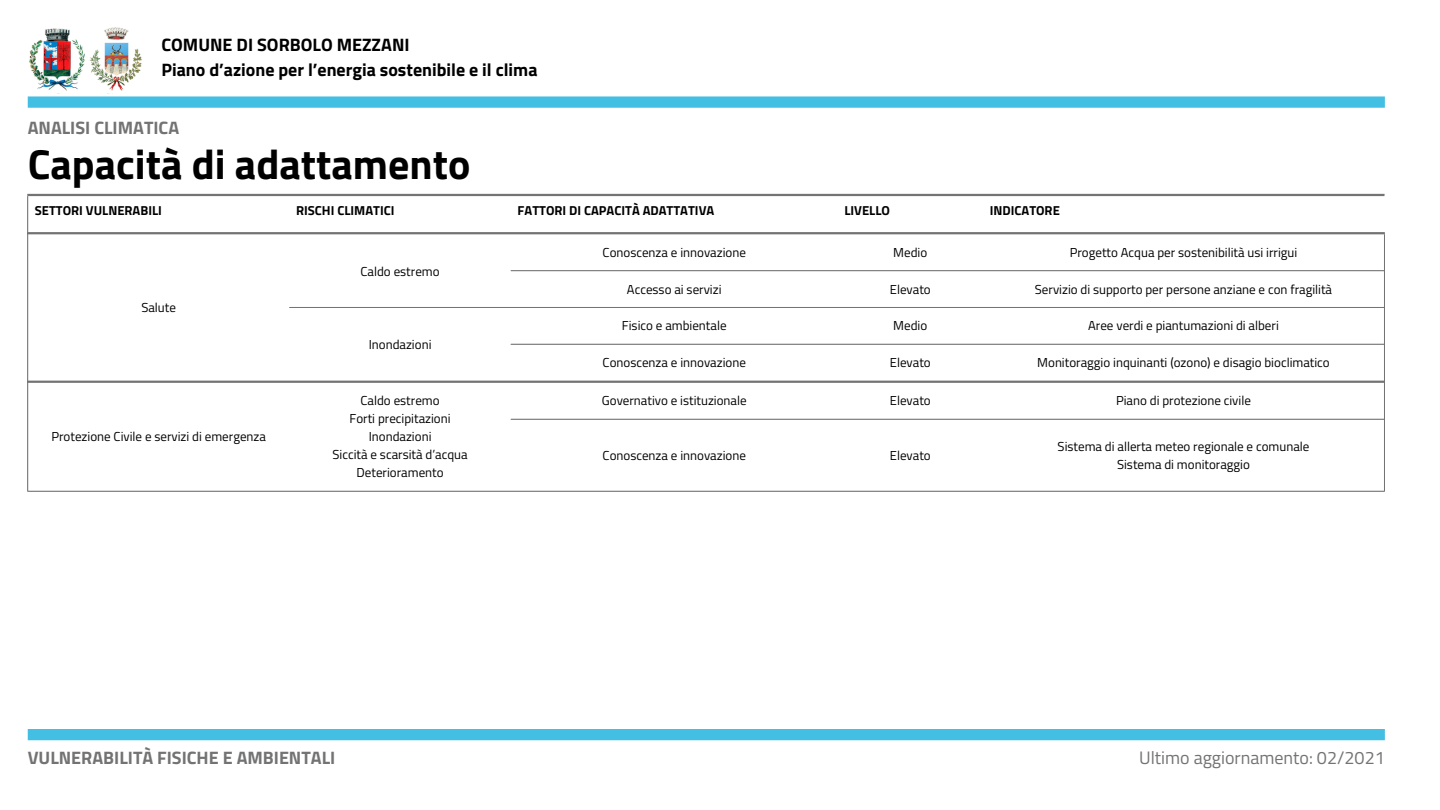
<style>
.page{position:relative;width:1440px;height:810px;background:#fff}
.page>*{position:absolute;margin:0;border:0;box-sizing:border-box;transform-origin:0 0}
.t1{font:700 42px "Titillium Web";color:#000}
.t2{font:700 18px/24.8px "Titillium Web";color:#000}
.t3{font:700 18px "Titillium Web";color:#737373}
.t4{font:18px "Titillium Web";color:#737373}
.t5{font:13px "Titillium Web";color:#000}
.t6{font:700 13px "Titillium Web";color:#000}
</style>
<div class="page">
<div style="left:28px;top:96px;width:1357px;height:12px;background:#42bfe2"></div>
<div style="left:28px;top:729px;width:1357px;height:11px;background:#42bfe2"></div>
<img style="left:29px;top:27px;width:113px;height:64px">
<hr style="left:27px;top:196px;width:1px;height:295px;background:#737373">
<hr style="left:1384px;top:234px;width:1px;height:257px;background:#737373">
<hr style="left:511px;top:270px;width:874px;height:1px;background:#737373">
<hr style="left:289px;top:307px;width:1096px;height:1px;background:#737373">
<hr style="left:511px;top:344px;width:874px;height:1px;background:#737373">
<hr style="left:511px;top:419px;width:874px;height:1px;background:#737373">
<hr style="left:27px;top:491px;width:1358px;height:1px;background:#737373">
<hr style="left:27px;top:194px;width:1357px;height:2px;background:#737373">
<hr style="left:27px;top:232px;width:1358px;height:2px;background:#737373">
<hr style="left:27px;top:381px;width:1358px;height:2px;background:#737373">
<p class="t2" style="left:162px;top:32px;width:378px">COMUNE DI SORBOLO MEZZANI<br>Piano d’azione per l’energia sostenibile e il clima</p>
<p class="t3" style="left:28px;top:114px;width:153px">ANALISI CLIMATICA</p>
<h3 class="t1" style="left:28px;top:132px;width:444px">Capacità di adattamento</h3>
<h1 class="t6" style="left:35px;top:200px;width:129px">SETTORI VULNERABILI</h1>
<p class="t6" style="left:296px;top:200px;width:100px">RISCHI CLIMATICI</p>
<p class="t6" style="left:518px;top:200px;width:198px">FATTORI DI CAPACITÀ ADATTATIVA</p>
<p class="t6" style="left:844px;top:200px;width:47px">LIVELLO</p>
<p class="t6" style="left:990px;top:200px;width:72px">INDICATORE</p>
<p class="t5" style="left:141px;top:298px;width:36px">Salute</p>
<p class="t5" style="left:51px;top:427px;width:216px">Protezione Civile e servizi di emergenza</p>
<p class="t5" style="left:361px;top:261px;width:81px">Caldo estremo</p>
<p class="t5" style="left:369px;top:334px;width:64px">Inondazioni</p>
<p class="t5" style="left:361px;top:391px;width:81px">Caldo estremo</p>
<p class="t5" style="left:350px;top:409px;width:103px">Forti precipitazioni</p>
<p class="t5" style="left:369px;top:427px;width:64px">Inondazioni</p>
<p class="t5" style="left:333px;top:445px;width:137px">Siccità e scarsità d’acqua</p>
<p class="t5" style="left:357px;top:463px;width:89px">Deterioramento</p>
<p class="t3" style="left:28px;top:744px;width:309px">VULNERABILITÀ FISICHE E AMBIENTALI</p>
<p class="t5" style="left:603px;top:242px;width:145px">Conoscenza e innovazione</p>
<p class="t5" style="left:893px;top:242px;width:36px">Medio</p>
<p class="t5" style="left:1070px;top:242px;width:229px">Progetto Acqua per sostenibilità usi irrigui</p>
<p class="t5" style="left:627px;top:279px;width:96px">Accesso ai servizi</p>
<p class="t5" style="left:890px;top:279px;width:42px">Elevato</p>
<p class="t5" style="left:1035px;top:279px;width:299px">Servizio di supporto per persone anziane e con fragilità</p>
<p class="t5" style="left:622px;top:316px;width:106px">Fisico e ambientale</p>
<p class="t5" style="left:893px;top:316px;width:36px">Medio</p>
<p class="t5" style="left:1088px;top:316px;width:192px">Aree verdi e piantumazioni di alberi</p>
<p class="t5" style="left:603px;top:352px;width:145px">Conoscenza e innovazione</p>
<p class="t5" style="left:890px;top:352px;width:42px">Elevato</p>
<p class="t5" style="left:1037px;top:352px;width:294px">Monitoraggio inquinanti (ozono) e disagio bioclimatico</p>
<p class="t5" style="left:602px;top:391px;width:146px">Governativo e istituzionale</p>
<p class="t5" style="left:890px;top:391px;width:42px">Elevato</p>
<p class="t5" style="left:1116px;top:391px;width:136px">Piano di protezione civile</p>
<p class="t5" style="left:603px;top:445px;width:145px">Conoscenza e innovazione</p>
<p class="t5" style="left:890px;top:445px;width:42px">Elevato</p>
<p class="t5" style="left:1058px;top:436px;width:253px">Sistema di allerta meteo regionale e comunale</p>
<p class="t5" style="left:1117px;top:454px;width:134px">Sistema di monitoraggio</p>
<h2 class="t4" style="left:1139px;top:744px;width:247px">Ultimo aggiornamento: 02/2021</h2>
</div>
